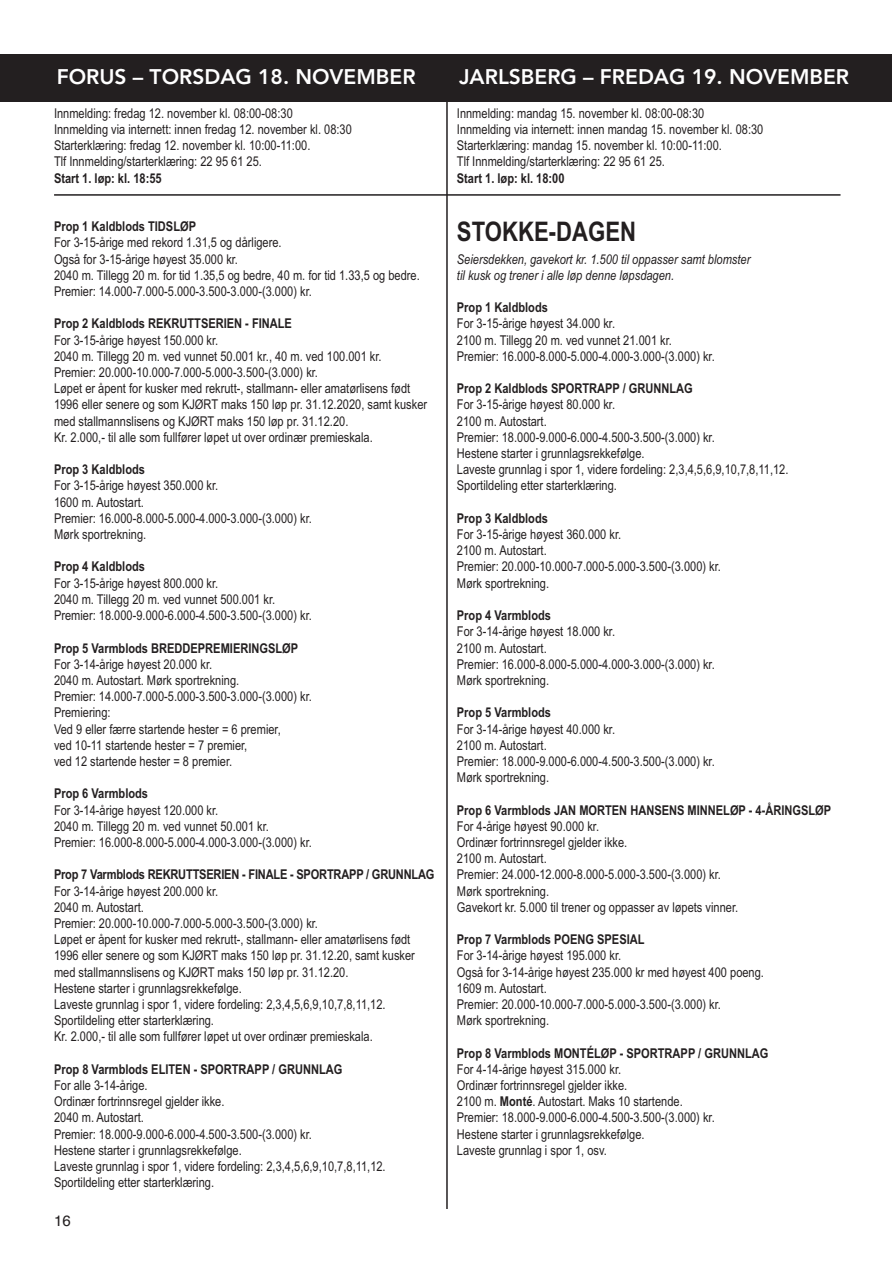
<style>
.page{position:relative;width:893px;height:1263px;background:#fff}
.page>*{position:absolute;margin:0;border:0;box-sizing:border-box;transform-origin:0 0}
.t1{font:700 27px "Arial Narrow";color:#231f20}
.t2{font:800 21px "Avenir";color:#fff}
.t3{font:15px "Helvetica";color:#231f20}
.t4{font:13.5px/16.2px "Arial Narrow";color:#231f20}
.t5{font:700 13.5px "Arial Narrow";color:#231f20}
.t6{font:italic 13.5px/16.2px "Arial Narrow";color:#231f20}
.s1{font-weight:700}
</style>
<div class="page">
<div style="left:0;top:54px;width:892px;height:48px;background:#231f20"></div>
<hr style="left:446px;top:54px;width:2px;height:1155px;background:#231f20">
<hr style="left:54px;top:194px;width:786px;height:2px;background:#231f20">
<h2 class="t2" style="left:57px;top:60px;width:360px">FORUS – TORSDAG 18. NOVEMBER</h2>
<h2 class="t2" style="left:459px;top:60px;width:392px">JARLSBERG – FREDAG 19. NOVEMBER</h2>
<p class="t4" style="left:457px;top:105px;width:308px">Innmelding: mandag 15. november kl. 08:00-08:30<br>Innmelding via internett: innen mandag 15. november kl. 08:30<br>Starterklæring: mandag 15. november kl. 10:00-11:00.<br>Tlf Innmelding/starterklæring: 22 95 61 25.</p>
<p class="t5" style="left:457px;top:170px;width:109px">Start 1. løp: kl. 18:00</p>
<h1 class="t1" style="left:457px;top:216px;width:181px">STOKKE-DAGEN</h1>
<p class="t6" style="left:457px;top:251px;width:295px">Seiersdekken, gavekort kr. 1.500 til oppasser samt blomster til kusk og trener i alle løp denne løpsdagen.</p>
<p class="t5" style="left:457px;top:300px;width:93px">Prop 1 Kaldblods</p>
<p class="t4" style="left:457px;top:316px;width:259px">For 3-15-årige høyest 34.000 kr.<br>2100 m. Tillegg 20 m. ved vunnet 21.001 kr.<br>Premier: 16.000-8.000-5.000-4.000-3.000-(3.000) kr.</p>
<p class="t5" style="left:457px;top:381px;width:237px">Prop 2 Kaldblods SPORTRAPP / GRUNNLAG</p>
<p class="t4" style="left:457px;top:397px;width:333px">For 3-15-årige høyest 80.000 kr.<br>2100 m. Autostart.<br>Premier: 18.000-9.000-6.000-4.500-3.500-(3.000) kr.<br>Hestene starter i grunnlagsrekkefølge.<br>Laveste grunnlag i spor 1, videre fordeling: 2,3,4,5,6,9,10,7,8,11,12.<br>Sportildeling etter starterklæring.</p>
<p class="t5" style="left:457px;top:510px;width:93px">Prop 3 Kaldblods</p>
<p class="t4" style="left:457px;top:526px;width:266px">For 3-15-årige høyest 360.000 kr.<br>2100 m. Autostart.<br>Premier: 20.000-10.000-7.000-5.000-3.500-(3.000) kr.<br>Mørk sportrekning.</p>
<p class="t5" style="left:457px;top:607px;width:96px">Prop 4 Varmblods</p>
<p class="t4" style="left:457px;top:623px;width:259px">For 3-14-årige høyest 18.000 kr.<br>2100 m. Autostart.<br>Premier: 16.000-8.000-5.000-4.000-3.000-(3.000) kr.<br>Mørk sportrekning.</p>
<p class="t5" style="left:457px;top:705px;width:96px">Prop 5 Varmblods</p>
<p class="t4" style="left:457px;top:721px;width:259px">For 3-14-årige høyest 40.000 kr.<br>2100 m. Autostart.<br>Premier: 18.000-9.000-6.000-4.500-3.500-(3.000) kr.<br>Mørk sportrekning.</p>
<p class="t5" style="left:457px;top:802px;width:376px">Prop 6 Varmblods JAN MORTEN HANSENS MINNELØP - 4-ÅRINGSLØP</p>
<p class="t4" style="left:457px;top:818px;width:283px">For 4-årige høyest 90.000 kr.<br>Ordinær fortrinnsregel gjelder ikke.<br>2100 m. Autostart.<br>Premier: 24.000-12.000-8.000-5.000-3.500-(3.000) kr.<br>Mørk sportrekning.<br>Gavekort kr. 5.000 til trener og oppasser av løpets vinner.</p>
<p class="t5" style="left:457px;top:931px;width:189px">Prop 7 Varmblods POENG SPESIAL</p>
<p class="t4" style="left:457px;top:947px;width:309px">For 3-14-årige høyest 195.000 kr.<br>Også for 3-14-årige høyest 235.000 kr med høyest 400 poeng.<br>1609 m. Autostart.<br>Premier: 20.000-10.000-7.000-5.000-3.500-(3.000) kr.<br>Mørk sportrekning.</p>
<p class="t5" style="left:457px;top:1045px;width:313px">Prop 8 Varmblods MONTÉLØP - SPORTRAPP / GRUNNLAG</p>
<p class="t4" style="left:457px;top:1061px;width:259px">For 4-14-årige høyest 315.000 kr.<br>Ordinær fortrinnsregel gjelder ikke.<br>2100 m. <span class="s1">Monté</span>. Autostart. Maks 10 startende.<br>Premier: 18.000-9.000-6.000-4.500-3.500-(3.000) kr.<br>Hestene starter i grunnlagsrekkefølge.<br>Laveste grunnlag i spor 1, osv.</p>
<p class="t4" style="left:54px;top:105px;width:299px">Innmelding: fredag 12. november kl. 08:00-08:30<br>Innmelding via internett: innen fredag 12. november kl. 08:30<br>Starterklæring: fredag 12. november kl. 10:00-11:00.<br>Tlf Innmelding/starterklæring: 22 95 61 25.</p>
<p class="t5" style="left:54px;top:170px;width:109px">Start 1. løp: kl. 18:55</p>
<p class="t5" style="left:54px;top:219px;width:144px">Prop 1 Kaldblods TIDSLØP</p>
<p class="t4" style="left:54px;top:235px;width:367px">For 3-15-årige med rekord 1.31,5 og dårligere.<br>Også for 3-15-årige høyest 35.000 kr.<br>2040 m. Tillegg 20 m. for tid 1.35,5 og bedre, 40 m. for tid 1.33,5 og bedre.<br>Premier: 14.000-7.000-5.000-3.500-3.000-(3.000) kr.</p>
<p class="t5" style="left:54px;top:316px;width:239px">Prop 2 Kaldblods REKRUTTSERIEN - FINALE</p>
<p class="t4" style="left:54px;top:332px;width:375px">For 3-15-årige høyest 150.000 kr.<br>2040 m. Tillegg 20 m. ved vunnet 50.001 kr., 40 m. ved 100.001 kr.<br>Premier: 20.000-10.000-7.000-5.000-3.500-(3.000) kr.<br>Løpet er åpent for kusker med rekrutt-, stallmann- eller amatørlisens født 1996 eller senere og som KJØRT maks 150 løp pr. 31.12.2020, samt kusker med stallmannslisens og KJØRT maks 150 løp pr. 31.12.20.<br>Kr. 2.000,- til alle som fullfører løpet ut over ordinær premieskala.</p>
<p class="t5" style="left:54px;top:462px;width:93px">Prop 3 Kaldblods</p>
<p class="t4" style="left:54px;top:478px;width:259px">For 3-15-årige høyest 350.000 kr.<br>1600 m. Autostart.<br>Premier: 16.000-8.000-5.000-4.000-3.000-(3.000) kr.<br>Mørk sportrekning.</p>
<p class="t5" style="left:54px;top:559px;width:93px">Prop 4 Kaldblods</p>
<p class="t4" style="left:54px;top:575px;width:259px">For 3-15-årige høyest 800.000 kr.<br>2040 m. Tillegg 20 m. ved vunnet 500.001 kr.<br>Premier: 18.000-9.000-6.000-4.500-3.500-(3.000) kr.</p>
<p class="t5" style="left:54px;top:640px;width:246px">Prop 5 Varmblods BREDDEPREMIERINGSLØP</p>
<p class="t4" style="left:54px;top:656px;width:259px">For 3-14-årige høyest 20.000 kr.<br>2040 m. Autostart. Mørk sportrekning.<br>Premier: 14.000-7.000-5.000-3.500-3.000-(3.000) kr.<br>Premiering:<br>Ved 9 eller færre startende hester = 6 premier,<br>ved 10-11 startende hester = 7 premier,<br>ved 12 startende hester = 8 premier.</p>
<p class="t5" style="left:54px;top:786px;width:96px">Prop 6 Varmblods</p>
<p class="t4" style="left:54px;top:802px;width:259px">For 3-14-årige høyest 120.000 kr.<br>2040 m. Tillegg 20 m. ved vunnet 50.001 kr.<br>Premier: 16.000-8.000-5.000-4.000-3.000-(3.000) kr.</p>
<p class="t5" style="left:54px;top:867px;width:382px">Prop 7 Varmblods REKRUTTSERIEN - FINALE - SPORTRAPP / GRUNNLAG</p>
<p class="t4" style="left:54px;top:883px;width:362px">For 3-14-årige høyest 200.000 kr.<br>2040 m. Autostart.<br>Premier: 20.000-10.000-7.000-5.000-3.500-(3.000) kr.<br>Løpet er åpent for kusker med rekrutt-, stallmann- eller amatørlisens født 1996 eller senere og som KJØRT maks 150 løp pr. 31.12.20, samt kusker med stallmannslisens og KJØRT maks 150 løp pr. 31.12.20.<br>Hestene starter i grunnlagsrekkefølge.<br>Laveste grunnlag i spor 1, videre fordeling: 2,3,4,5,6,9,10,7,8,11,12.<br>Sportildeling etter starterklæring.<br>Kr. 2.000,- til alle som fullfører løpet ut over ordinær premieskala.</p>
<p class="t5" style="left:54px;top:1061px;width:290px">Prop 8 Varmblods ELITEN - SPORTRAPP / GRUNNLAG</p>
<p class="t4" style="left:54px;top:1077px;width:333px">For alle 3-14-årige.<br>Ordinær fortrinnsregel gjelder ikke.<br>2040 m. Autostart.<br>Premier: 18.000-9.000-6.000-4.500-3.500-(3.000) kr.<br>Hestene starter i grunnlagsrekkefølge.<br>Laveste grunnlag i spor 1, videre fordeling: 2,3,4,5,6,9,10,7,8,11,12.<br>Sportildeling etter starterklæring.</p>
<p class="t3" style="left:54px;top:1212px;width:18px">16</p>
</div>
